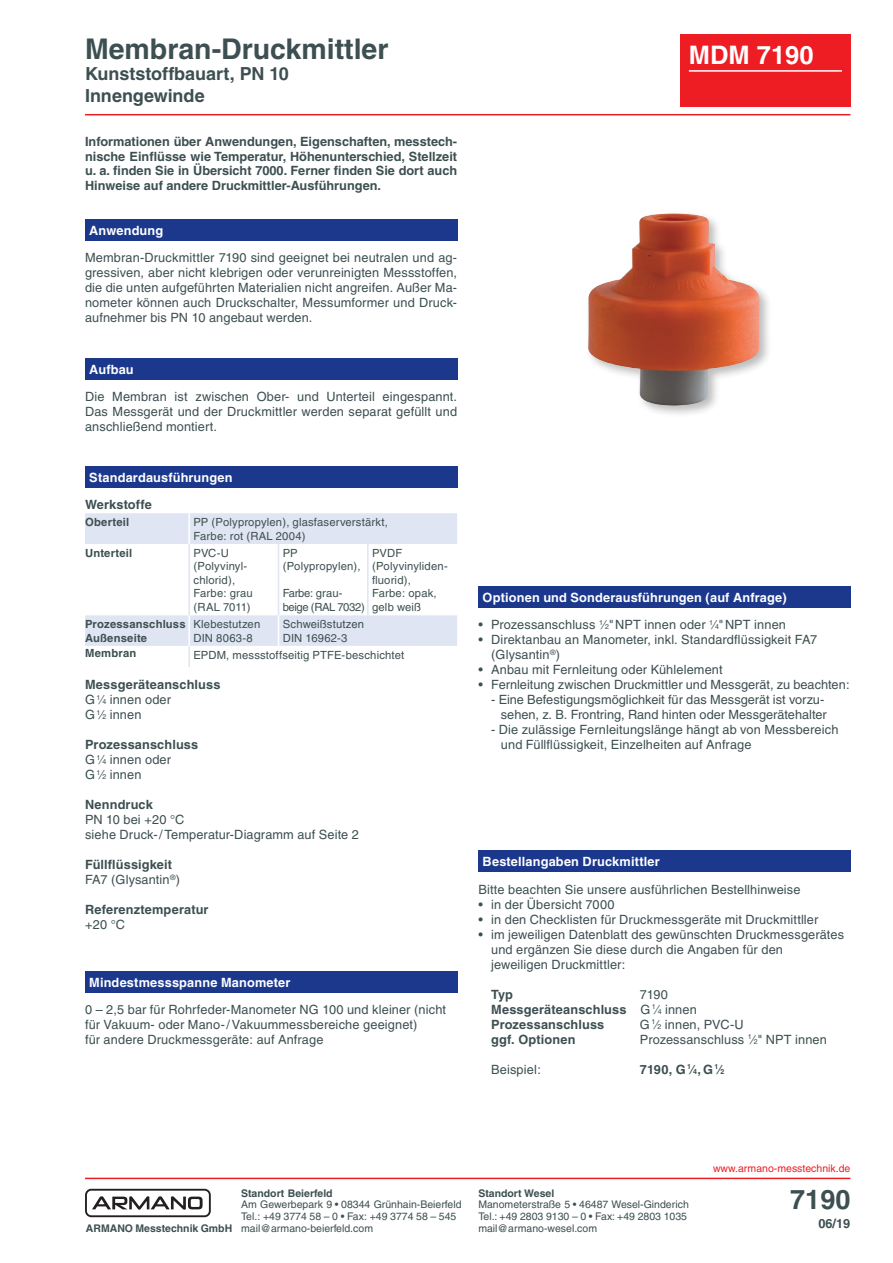
<style>
.page{position:relative;width:893px;height:1263px;background:#fff}
.page>*{position:absolute;margin:0;border:0;box-sizing:border-box;transform-origin:0 0}
.t1{font:700 28.5px "Helvetica";color:#3d4f51}
.t2{font:700 27px "Helvetica";color:#3d4f51}
.t3{font:700 25.5px "Helvetica";color:#fff}
.t4{font:700 18px/21.6px "Helvetica";letter-spacing:-.005em;color:#3d4f51}
.t5{font:12.75px/15px "Helvetica";letter-spacing:.01em;color:#3d4f51}
.t6{font:700 12.75px/15px "Helvetica";letter-spacing:.01em;color:#3d4f51}
.t7{font:700 12.75px "Helvetica";letter-spacing:.01em;color:#fff}
.t8{font:11.25px/13.5px "Helvetica";letter-spacing:.015em;color:#3d4f51}
.t9{font:700 11.25px/13.5px "Helvetica";letter-spacing:.015em;color:#3d4f51}
.t10{font:11.25px/13.5px "Helvetica";letter-spacing:-.035em;color:#3d4f51}
.t11{font:10.5px/11.6px "Helvetica";color:#3d4f51}
.t12{font:700 10.5px "Helvetica";color:#3d4f51}
.t13{font:10.5px "Helvetica";color:#ee1d23}
.s1{font-weight:400}
.s2{font-weight:400;font-size:7.05px}
.s3{font-weight:700}
.s4{font-size:7.05px}
</style>
<div class="page">
<hr style="left:85px;top:114px;width:765px;height:1px;background:#ee1d23">
<hr style="left:85px;top:1178px;width:765px;height:1px;background:#ee1d23">
<div style="left:85px;top:1189px;width:126px;height:28px;border:2px solid #231f20;border-radius:5px"></div>
<svg style="left:92px;top:1196px;width:111px;height:14px"></svg>
<div style="left:585px;top:209px;width:186px;height:209px;background:#231f20;opacity:.3"></div>
<img style="left:588px;top:213px;width:171px;height:193px">
<div style="left:680px;top:34px;width:170px;height:72px;background:#ee1d23"></div>
<hr style="left:689px;top:70px;width:153px;height:2px;background:#fff">
<div style="left:85px;top:220px;width:372px;height:21px;background:#1b388c"></div>
<div style="left:85px;top:358px;width:372px;height:22px;background:#1b388c"></div>
<div style="left:85px;top:513px;width:372px;height:31px;background:#dfe5f2"></div>
<div style="left:85px;top:615px;width:372px;height:31px;background:#dfe5f2"></div>
<hr style="left:188px;top:544px;width:2px;height:71px;background:#dfe5f2">
<hr style="left:278px;top:544px;width:1px;height:71px;background:#dfe5f2">
<hr style="left:367px;top:544px;width:2px;height:71px;background:#dfe5f2">
<hr style="left:188px;top:646px;width:2px;height:21px;background:#dfe5f2">
<hr style="left:188px;top:513px;width:2px;height:31px;background:#fff">
<hr style="left:188px;top:615px;width:2px;height:31px;background:#fff">
<hr style="left:278px;top:615px;width:1px;height:31px;background:#fff">
<div style="left:85px;top:467px;width:372px;height:21px;background:#1b388c"></div>
<div style="left:85px;top:972px;width:372px;height:21px;background:#1b388c"></div>
<div style="left:478px;top:587px;width:372px;height:21px;background:#1b388c"></div>
<div style="left:478px;top:850px;width:372px;height:22px;background:#1b388c"></div>
<h1 class="t1" style="left:85px;top:31px;width:305px">Membran-Druckmittler</h1>
<h3 class="t4" style="left:85px;top:63px;width:205px">Kunststoffbauart, PN 10<br>Innengewinde</h3>
<p class="t6" style="left:85px;top:134px;width:374px;text-align:justify">Informationen über Anwendungen, Eigenschaften, messtech&shy;nische Einflüsse wie Temperatur, Höhenunterschied, Stellzeit u. a. finden Sie in Übersicht 7000. Ferner finden Sie dort auch Hinweise auf andere Druckmittler-Ausführungen.</p>
<p class="t7" style="left:89px;top:223px;width:75px">Anwendung</p>
<p class="t5" style="left:85px;top:250px;width:374px;text-align:justify">Membran-Druckmittler 7190 sind geeignet bei neutralen und ag&shy;gressiven, aber nicht klebrigen oder verunreinigten Messstoffen, die die unten aufgeführten Materialien nicht angreifen. Außer Ma&shy;nometer können auch Druckschalter, Messumformer und Druck&shy;aufnehmer bis PN 10 angebaut werden.</p>
<p class="t7" style="left:89px;top:362px;width:46px">Aufbau</p>
<p class="t5" style="left:85px;top:389px;width:374px;text-align:justify">Die Membran ist zwischen Ober- und Unterteil eingespannt.<br>Das Messgerät und der Druckmittler werden separat gefüllt und anschließend montiert.</p>
<p class="t7" style="left:89px;top:470px;width:145px">Standardausführungen</p>
<p class="t6" style="left:85px;top:497px;width:68px">Werkstoffe</p>
<p class="t9" style="left:85px;top:515px;width:46px">Oberteil</p>
<p class="t8" style="left:193px;top:515px;width:196px">PP (Polypropylen), glasfaserverstärkt,<br>Farbe: rot (RAL 2004)</p>
<p class="t9" style="left:85px;top:546px;width:49px">Unterteil</p>
<p class="t8" style="left:193px;top:546px;width:61px">PVC-U (Polyvinyl&shy;chlorid),<br>Farbe: grau (RAL 7011)</p>
<p class="t8" style="left:283px;top:546px;width:79px">PP (Polypropylen),</p>
<p class="t8" style="left:372px;top:546px;width:77px">PVDF (Polyvinyliden&shy;fluorid),<br>Farbe: opak, gelb weiß</p>
<p class="t10" style="left:283px;top:587px;width:83px">Farbe: grau&shy;beige (RAL 7032)</p>
<p class="t9" style="left:85px;top:617px;width:102px">Prozessanschluss<br>Außenseite</p>
<p class="t8" style="left:193px;top:617px;width:68px">Klebestutzen<br>DIN 8063-8</p>
<p class="t8" style="left:283px;top:617px;width:83px">Schweißstutzen<br>DIN 16962-3</p>
<p class="t9" style="left:85px;top:646px;width:53px">Membran</p>
<p class="t8" style="left:193px;top:648px;width:212px">EPDM, messstoffseitig PTFE-beschichtet</p>
<p class="t6" style="left:85px;top:677px;width:137px">Messgeräteanschluss<br><span class="s1">G</span> <sup>1</sup><span class="s1">⁄</span><span class="s2">4</span> <span class="s1">innen oder<br>G</span> <sup>1</sup><span class="s1">⁄</span><span class="s2">2</span> <span class="s1">innen</span></p>
<p class="t5" style="left:85px;top:737px;width:115px"><span class="s3">Prozessanschluss<br></span>G <sup>1</sup>⁄<span class="s4">4</span> innen oder<br>G <sup>1</sup>⁄<span class="s4">2</span> innen</p>
<p class="t6" style="left:85px;top:797px;width:69px">Nenndruck</p>
<p class="t5" style="left:85px;top:812px;width:275px">PN 10 bei +20 °C<br>siehe Druck-/Temperatur-Diagramm auf Seite 2</p>
<p class="t6" style="left:85px;top:857px;width:97px">Füllflüssigkeit<br><span class="s1">FA7 (Glysantin</span><sup>®</sup><span class="s1">)</span></p>
<p class="t6" style="left:85px;top:902px;width:125px">Referenztemperatur</p>
<p class="t5" style="left:85px;top:917px;width:42px">+20 °C</p>
<p class="t7" style="left:89px;top:975px;width:203px">Mindestmessspanne Manometer</p>
<p class="t5" style="left:85px;top:1002px;width:363px">0 – 2,5 bar für Rohrfeder-Manometer NG 100 und kleiner (nicht für Vakuum- oder Mano-/Vakuummessbereiche geeignet)<br>für andere Druckmessgeräte: auf Anfrage</p>
<h3 class="t3" style="left:689px;top:39px;width:126px">MDM 7190</h3>
<p class="t7" style="left:483px;top:590px;width:306px">Optionen und Sonderausführungen (auf Anfrage)</p>
<p class="t5" style="left:478px;top:617px;width:309px">• Prozessanschluss <sup>1</sup>⁄<span class="s4">2</span>"NPT innen oder <sup>1</sup>⁄<span class="s4">4</span>"NPT innen</p>
<p class="t5" style="left:491px;top:632px;width:328px;text-indent:-13px">• Direktanbau an Manometer, inkl. Standardflüssigkeit FA7 (Glysantin<sup>®</sup>)</p>
<p class="t5" style="left:478px;top:662px;width:246px">• Anbau mit Fernleitung oder Kühlelement</p>
<p class="t5" style="left:478px;top:677px;width:373px">• Fernleitung zwischen Druckmittler und Messgerät, zu beachten:</p>
<p class="t5" style="left:491px;top:692px;width:337px;text-align:right">- Eine Befestigungsmöglichkeit für das Messgerät ist vorzu&shy;sehen, z. B. Frontring, Rand hinten oder Messgerätehalter</p>
<p class="t5" style="left:501px;top:722px;width:339px;text-indent:-10px">- Die zulässige Fernleitungslänge hängt ab von Messbereich und Füllflüssigkeit, Einzelheiten auf Anfrage</p>
<p class="t7" style="left:483px;top:854px;width:179px">Bestellangaben Druckmittler</p>
<p class="t5" style="left:478px;top:881px;width:324px">Bitte beachten Sie unsere ausführlichen Bestellhinweise</p>
<p class="t5" style="left:478px;top:896px;width:138px">• in der Übersicht 7000</p>
<p class="t5" style="left:478px;top:911px;width:341px">• in den Checklisten für Druckmessgeräte mit Druckmittller</p>
<p class="t5" style="left:491px;top:926px;width:354px;text-indent:-13px">• im jeweiligen Datenblatt des gewünschten Druckmessgerätes und ergänzen Sie diese durch die Angaben für den<br>jeweiligen Druckmittler:</p>
<p class="t6" style="left:491px;top:986px;width:23px">Typ</p>
<p class="t6" style="left:491px;top:986px;width:207px;text-indent:149px"><span class="s1">7190<br></span>Messgeräteanschluss <span class="s1">G</span> <sup>1</sup><span class="s1">⁄</span><span class="s2">4</span> <span class="s1">innen<br></span>Prozessanschluss</p>
<p class="t5" style="left:640px;top:1016px;width:105px">G <sup>1</sup>⁄<span class="s4">2</span> innen, PVC-U</p>
<p class="t6" style="left:491px;top:1031px;width:86px">ggf. Optionen</p>
<p class="t5" style="left:640px;top:1031px;width:188px">Prozessanschluss <sup>1</sup>⁄<span class="s4">2</span>" NPT innen</p>
<p class="t5" style="left:491px;top:1061px;width:51px">Beispiel:</p>
<p class="t6" style="left:640px;top:1061px;width:86px">7190, G <sup>1</sup>⁄<span class="s4">4</span>,G <sup>1</sup>⁄<span class="s4">2</span></p>
<p class="t12" style="left:86px;top:1221px;width:148px">ARMANO Messtechnik GmbH</p>
<p class="t12" style="left:241px;top:1187px;width:93px">Standort Beierfeld</p>
<p class="t11" style="left:241px;top:1199px;width:222px">Am Gewerbepark 9 • 08344 Grünhain-Beierfeld<br>Tel.: +49 3774 58 – 0 • Fax: +49 3774 58 – 545 mail@armano-beierfeld.com</p>
<p class="t12" style="left:478px;top:1187px;width:77px">Standort Wesel</p>
<p class="t11" style="left:478px;top:1199px;width:212px">Manometerstraße 5 • 46487 Wesel-Ginderich<br>Tel.: +49 2803 9130 – 0 • Fax: +49 2803 1035 mail@armano-wesel.com</p>
<p class="t13" style="left:713px;top:1162px;width:139px">www.armano-messtechnik.de</p>
<h2 class="t2" style="left:790px;top:1182px;width:62px">7190</h2>
<p class="t6" style="left:818px;top:1216px;width:33px">06/19</p>
</div>
